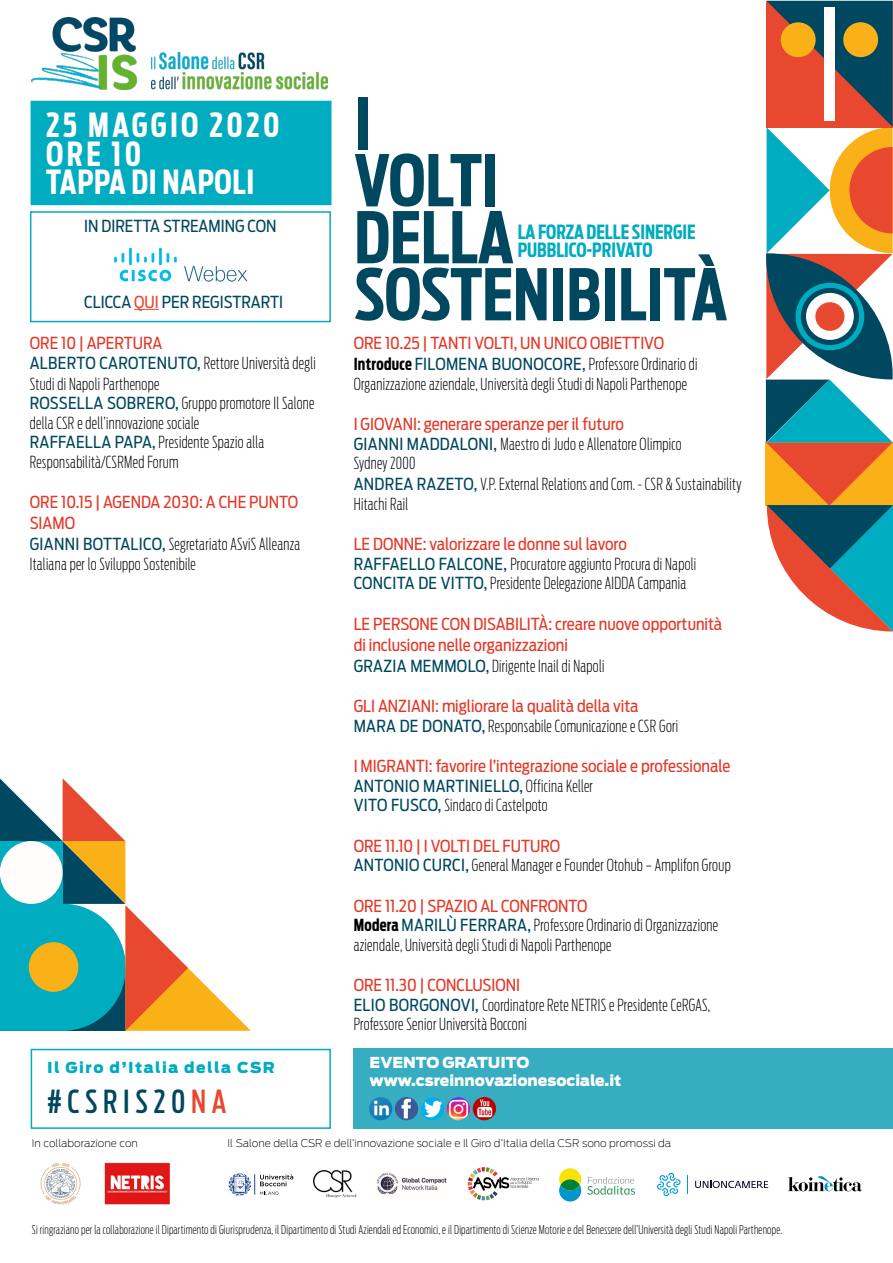
<style>
.page{position:relative;width:893px;height:1263px;background:#fff}
.page>*{position:absolute;margin:0;border:0;box-sizing:border-box;transform-origin:0 0}
.t1{font:700 70.5px/57px "Antenna Extra Cond";color:#00485f}
.t2{font:700 33px/28.5px "Antenna Extra Cond";letter-spacing:.09em;color:#fffefd}
.t3{font:500 31.5px "Antenna Extra Cond";letter-spacing:.18em;color:#00485f}
.t4{font:700 19.5px/18px "Antenna Extra Cond";color:#00acc0}
.t5{font:200 16.5px/19.5px "Antenna Extra Cond";letter-spacing:.02em;color:#000}
.t6{font:16.5px/21px "Antenna Cond";color:#e33929}
.t7{font:16.5px "Antenna Cond";color:#00485f}
.t8{font:900 15px "Antenna";color:#fffefd}
.t9{font:900 15px "Antenna";letter-spacing:.1em;color:#00acc0}
.t10{font:200 12px "Antenna Extra Cond";letter-spacing:.02em;color:#000}
.t11{font:200 10.5px "Antenna";color:#000}
.s1{color:#e94830}
.s2{font-family:"Antenna Cond";font-weight:400;color:#00485f}
.s3{font-weight:700}
.s4{color:#00485f}
.s5{font-family:"Antenna Extra Cond";font-weight:200;color:#000}
</style>
<div class="page">
<div style="left:31px;top:1049px;width:300px;height:80px;border:2px solid #00acc0"></div>
<div style="left:353px;top:1049px;width:540px;height:80px;background:#36adc0"></div>
<div style="left:31px;top:101px;width:300px;height:104px;background:#00acc0"></div>
<img style="left:31px;top:17px;width:297px;height:72px">
<img style="left:447px;top:1097px;width:23px;height:23px;border-radius:12px">
<img style="left:473px;top:1097px;width:23px;height:23px;border-radius:12px">
<img style="left:421px;top:1097px;width:23px;height:23px;border-radius:12px">
<img style="left:395px;top:1097px;width:23px;height:23px;border-radius:12px">
<img style="left:369px;top:1097px;width:23px;height:23px;border-radius:12px">
<svg style="left:766px;top:1px;width:127px;height:630px"></svg>
<div style="left:30px;top:211px;width:301px;height:111px;border:2px solid #00acc0"></div>
<svg style="left:229px;top:1173px;width:64px;height:23px"></svg>
<img style="left:314px;top:1170px;width:43px;height:27px">
<svg style="left:657px;top:1173px;width:23px;height:23px"></svg>
<svg style="left:687px;top:1175px;width:1px;height:19px"></svg>
<svg style="left:695px;top:1181px;width:73px;height:7px"></svg>
<svg style="left:788px;top:1176px;width:74px;height:15px"></svg>
<svg style="left:468px;top:1167px;width:71px;height:33px"></svg>
<svg style="left:559px;top:1168px;width:22px;height:33px"></svg>
<div style="left:561px;top:1179px;width:19px;height:11px;background:#008032;border-radius:50%"></div>
<svg style="left:587px;top:1177px;width:48px;height:18px"></svg>
<img style="left:376px;top:1172px;width:71px;height:23px">
<svg style="left:0;top:778px;width:251px;height:253px"></svg>
<img style="left:113px;top:247px;width:135px;height:35px">
<img style="left:40px;top:1162px;width:41px;height:43px">
<img style="left:104px;top:1163px;width:66px;height:42px">
<svg style="left:134px;top:309px;width:25px;height:1px"></svg>
<h2 class="t2" style="left:46px;top:111px;width:235px">25 MAGGIO 2020<br>ORE 10<br>TAPPA DI NAPOLI</h2>
<p class="t7" style="left:84px;top:216px;width:194px">IN DIRETTA STREAMING CON</p>
<p class="t7" style="left:84px;top:292px;width:200px">CLICCA <span class="s1">QUI</span> PER REGISTRARTI</p>
<p class="t6" style="left:30px;top:333px;width:134px">ORE 10 | APERTURA</p>
<p class="t5" style="left:30px;top:352px;width:288px;line-height:21px"><span class="s2">ALBERTO CAROTENUTO,</span> Rettore Università degli<br>Studi di Napoli Parthenope</p>
<p class="t5" style="left:30px;top:393px;width:286px"><span class="s2">ROSSELLA SOBRERO,</span> Gruppo promotore Il Salone della CSR e dell’innovazione sociale<br><span class="s2">RAFFAELLA PAPA,</span> Presidente Spazio alla Responsabilità/CSRMed Forum</p>
<p class="t6" style="left:30px;top:492px;width:270px">ORE 10.15 | AGENDA 2030: A CHE PUNTO<br>SIAMO</p>
<p class="t5" style="left:30px;top:534px;width:272px"><span class="s2">GIANNI BOTTALICO,</span> Segretariato ASviS Alleanza<br>Italiana per lo Sviluppo Sostenibile</p>
<p class="t9" style="left:47px;top:1059px;width:229px">Il Giro d’Italia della CSR</p>
<h3 class="t3" style="left:47px;top:1083px;width:181px">#CSRIS20<span class="s1">NA</span></h3>
<h1 class="t1" style="left:354px;top:95px;width:374px">I<br>VOLTI<br>DELLA<br>SOSTENIBILITÀ</h1>
<p class="t4" style="left:518px;top:223px;width:179px">LA FORZA DELLE SINERGIE<br>PUBBLICO-PRIVATO</p>
<p class="t6" style="left:354px;top:333px;width:312px">ORE 10.25 | TANTI VOLTI, UN UNICO OBIETTIVO</p>
<p class="t5" style="left:354px;top:354px;width:345px"><span class="s3">Introduce</span> <span class="s2">FILOMENA BUONOCORE,</span> Professore Ordinario di<br>Organizzazione aziendale, Università degli Studi di Napoli Parthenope</p>
<p class="t6" style="left:354px;top:414px;width:272px">I GIOVANI: generare speranze per il futuro</p>
<p class="t5" style="left:354px;top:434px;width:329px"><span class="s2">GIANNI MADDALONI,</span> Maestro di Judo e Allenatore Olimpico<br>Sydney 2000</p>
<p class="t5" style="left:354px;top:474px;width:389px"><span class="s2">ANDREA RAZETO,</span> V.P. External Relations and Com. - CSR &amp; Sustainability<br>Hitachi Rail</p>
<p class="t6" style="left:354px;top:534px;width:275px">LE DONNE: valorizzare le donne sul lavoro</p>
<p class="t5" style="left:354px;top:554px;width:344px"><span class="s2">RAFFAELLO FALCONE,</span> Procuratore aggiunto Procura di Napoli<br><span class="s2">CONCITA DE VITTO,</span> Presidente Delegazione AIDDA Campania</p>
<p class="t6" style="left:354px;top:613px;width:370px">LE PERSONE CON DISABILITÀ: creare nuove opportunità di inclusione nelle organizzazioni</p>
<p class="t5" style="left:354px;top:656px;width:252px"><span class="s2">GRAZIA MEMMOLO,</span> Dirigente Inail di Napoli</p>
<p class="t6" style="left:354px;top:696px;width:286px">GLI ANZIANI: migliorare la qualità della vita</p>
<p class="t5" style="left:354px;top:716px;width:326px"><span class="s2">MARA DE DONATO,</span> Responsabile Comunicazione e CSR Gori</p>
<p class="t6" style="left:354px;top:757px;width:378px;line-height:19.5px">I MIGRANTI: favorire l’integrazione sociale e professionale<br><span class="s4">ANTONIO MARTINIELLO,</span> <span class="s5">Officina Keller</span></p>
<p class="t5" style="left:354px;top:796px;width:195px"><span class="s2">VITO FUSCO,</span> Sindaco di Castelpoto</p>
<p class="t6" style="left:354px;top:835px;width:208px">ORE 11.10 | I VOLTI DEL FUTURO</p>
<p class="t5" style="left:354px;top:856px;width:378px"><span class="s2">ANTONIO CURCI,</span> General Manager e Founder Otohub – Amplifon Group</p>
<p class="t6" style="left:354px;top:895px;width:235px">ORE 11.20 | SPAZIO AL CONFRONTO</p>
<p class="t5" style="left:354px;top:916px;width:366px"><span class="s3">Modera</span> <span class="s2">MARILÙ FERRARA,</span> Professore Ordinario di Organizzazione aziendale, Università degli Studi di Napoli Parthenope</p>
<p class="t6" style="left:354px;top:975px;width:168px">ORE 11.30 | CONCLUSIONI</p>
<p class="t5" style="left:354px;top:995px;width:358px"><span class="s2">ELIO BORGONOVI,</span> Coordinatore Rete NETRIS e Presidente CeRGAS,<br>Professore Senior Università Bocconi</p>
<p class="t8" style="left:370px;top:1054px;width:161px">EVENTO GRATUITO</p>
<p class="t8" style="left:370px;top:1072px;width:253px">www.csreinnovazionesociale.it</p>
<p class="t11" style="left:32px;top:1136px;width:108px">In collaborazione con</p>
<p class="t11" style="left:228px;top:1136px;width:445px">Il Salone della CSR e dell’innovazione sociale e Il Giro d’Italia della CSR sono promossi da</p>
<p class="t10" style="left:32px;top:1222px;width:752px">Si ringraziano per la collaborazione il Dipartimento di Giurisprudenza, il Dipartimento di Studi Aziendali ed Economici, e il Dipartimento di Scienze Motorie e del Benessere dell’Università degli Studi Napoli Parthenope.</p>
</div>
